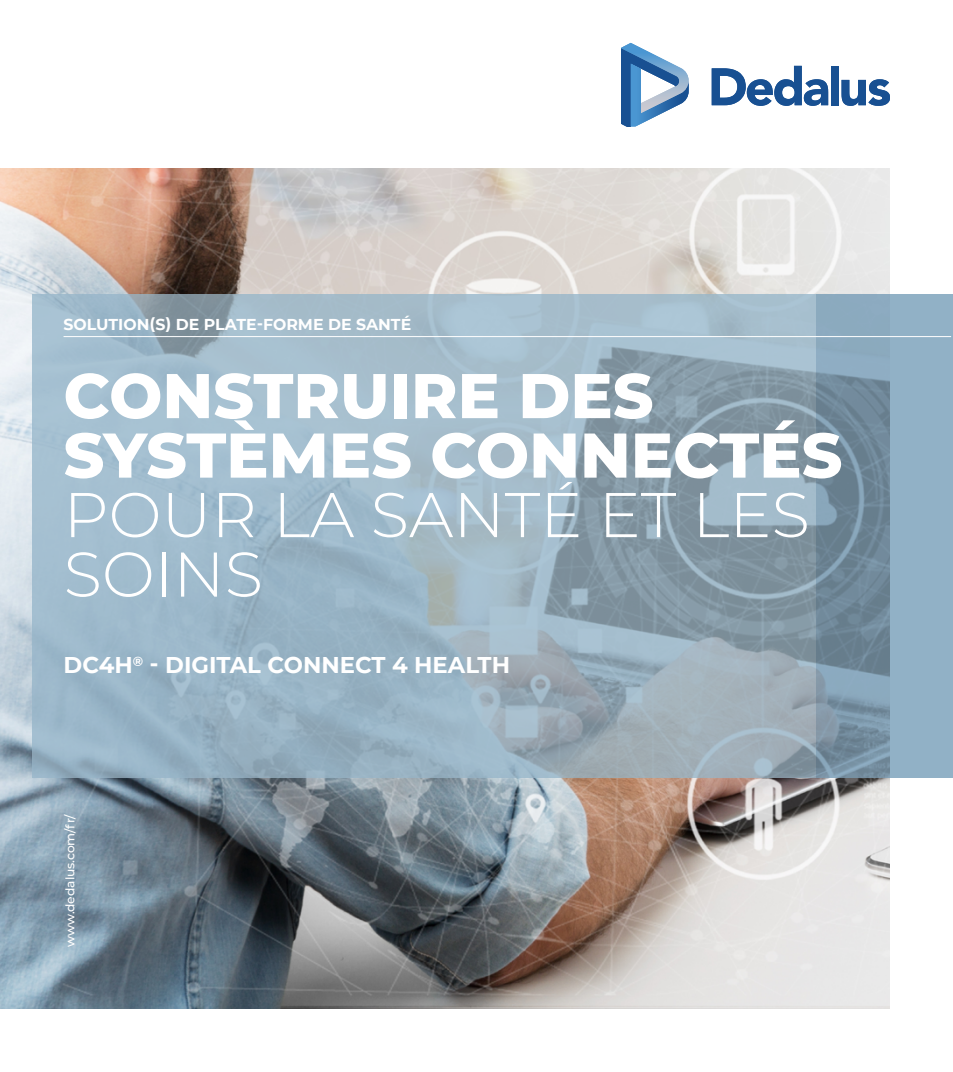
<style>
.page{position:relative;width:953px;height:1072px;background:#fff}
.page>*{position:absolute;margin:0;border:0;box-sizing:border-box;transform-origin:0 0}
.t1{font:800 63px/59.5px "Montserrat";color:#fff}
.t2{font:300 63px/59.5px "Montserrat";color:#fff}
.t3{font:700 22.75px "Montserrat";color:#fff}
.t4{font:700 15.75px "Montserrat";color:#fff}
.t5{font:500 12.25px "Montserrat";letter-spacing:-.005em;color:#fff}
</style>
<div class="page">
<img style="left:0;top:168px;width:889px;height:840px">
<svg style="left:32px;top:294px;width:784px;height:483px;background:#9bb2c1"></svg>
<svg style="left:816px;top:294px;width:136px;height:483px;background:#839fb2"></svg>
<div style="left:831px;top:66px;width:8px;height:39px;background:#185092"></div>
<svg style="left:621px;top:43px;width:68px;height:83px"></svg>
<svg style="left:711px;top:66px;width:117px;height:40px"></svg>
<svg style="left:841px;top:79px;width:48px;height:27px"></svg>
<hr style="left:63px;top:336px;width:888px;height:1px;background:#fff">
<p class="t4" style="left:63px;top:313px;width:349px">SOLUTION(S) DE PLATE-FORME DE SANTÉ</p>
<h1 class="t1" style="left:63px;top:362px;width:780px">CONSTRUIRE DES<br>SYSTÈMES CONNECTÉS</h1>
<h1 class="t2" style="left:63px;top:483px;width:747px">POUR LA SANTÉ ET LES<br>SOINS</h1>
<h2 class="t3" style="left:63px;top:649px;width:448px">DC4H<sup>®</sup> - DIGITAL CONNECT 4 HEALTH</h2>
<p class="t5" style="left:62px;top:946px;width:134px;rotate:-90deg">www.dedalus.com/fr/</p>
</div>
